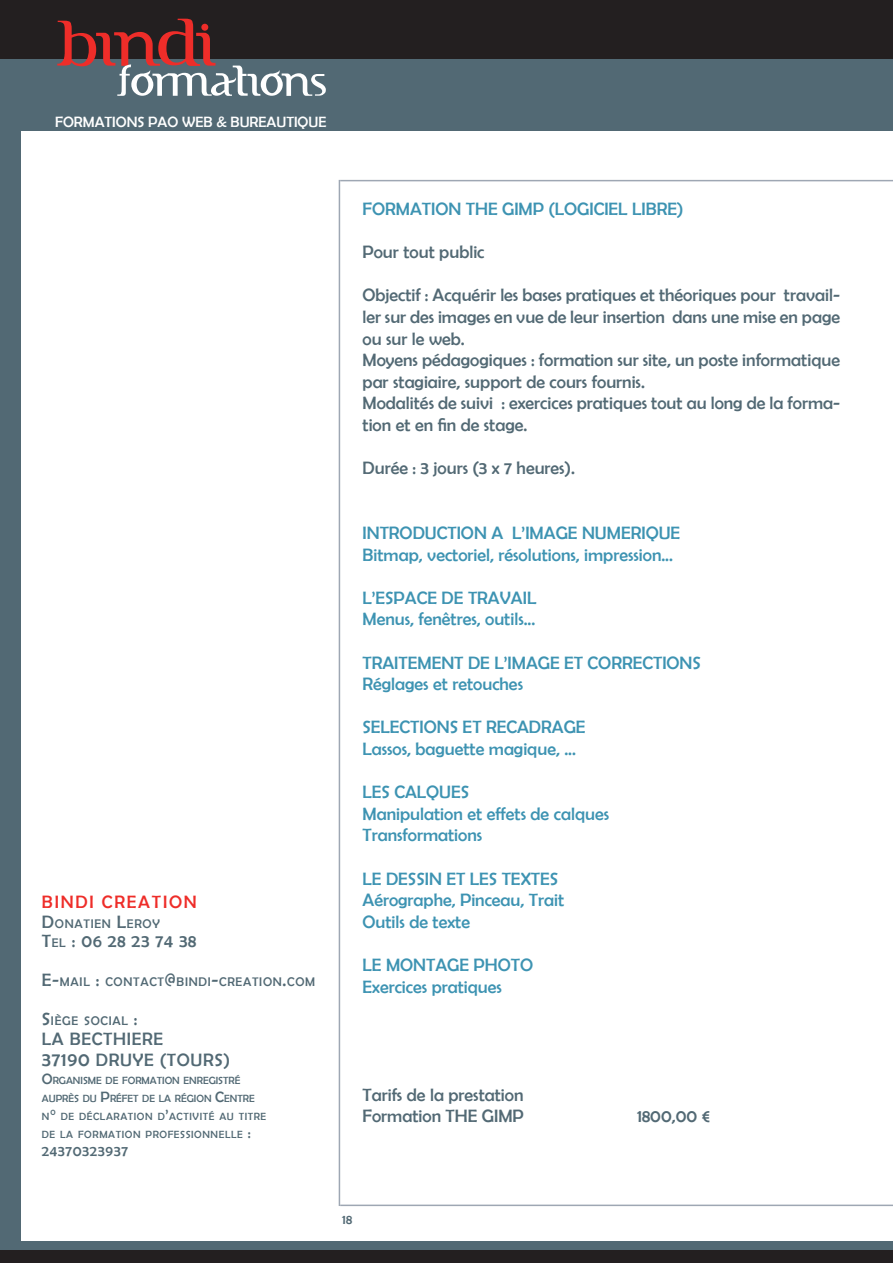
<style>
.page{position:relative;width:893px;height:1263px;background:#fff}
.page>*{position:absolute;margin:0;border:0;box-sizing:border-box;transform-origin:0 0}
.t1{font:75.9px "FTF Indonesiana Serif";color:#ee2d29}
.t2{font:50.7px "FTF Indonesiana Serif";color:#fff}
.TITRES_FORMATION{font:18px "Berlin Sans FB";color:#3d93b2}
.t3{font:18px/21.6px "Berlin Sans FB";color:#526974}
.t4{font:18px/21.6px "Berlin Sans FB";letter-spacing:.04em;color:#526974}
.t5{font:18px "Berlin Sans FB";letter-spacing:.1em;color:#ee2d29}
.t6{font:15px "Berlin Sans FB";color:#fff}
.t7{font:15px "Berlin Sans FB";letter-spacing:.04em;color:#526974}
.t8{font:13.5px "Berlin Sans FB";color:#526974}
.t9{font:12.6px "Berlin Sans FB";letter-spacing:.055em;color:#526974}
.t10{font:10.5px/18px "Berlin Sans FB";color:#526974}
.s1{font-size:18px}
.s2{font-size:12.6px}
.s3{font-style:inherit}
.s4{font-size:19.5px}
.s5{font-size:15px}
</style>
<div class="page">
<div style="left:0;top:54px;width:893px;height:77px;background:#526974"></div>
<div style="left:0;top:0;width:893px;height:59px;background:#231f20"></div>
<div style="left:201px;top:24px;width:7px;height:7px;background:#ee2d29;border-radius:50%"></div>
<hr style="left:340px;top:180px;width:553px;height:1px;background:#9ea7b3">
<hr style="left:339px;top:180px;width:1px;height:1026px;background:#9ea7b3">
<hr style="left:340px;top:1204px;width:553px;height:2px;background:#9ea7b3">
<div style="left:0;top:1242px;width:893px;height:21px;background:#526974"></div>
<div style="left:0;top:1250px;width:893px;height:13px;background:#231f20"></div>
<div style="left:0;top:95px;width:21px;height:1152px;background:#526974"></div>
<h1 class="t1" style="left:56px;top:11px;width:161px">bindi</h1>
<h2 class="t2" style="left:118px;top:59px;width:210px">formations</h2>
<p class="t6" style="left:55px;top:114px;width:273px">FORMATIONS PAO WEB &amp; BUREAUTIQUE</p>
<p class="t5" style="left:42px;top:892px;width:156px">BINDI CREATION</p>
<p class="t9" style="left:42px;top:916px;width:119px"><span class="s1">D</span>ONATIEN <span class="s1">L</span>EROY</p>
<p class="t4" style="left:42px;top:930px;width:156px">T<span class="s2">EL</span> : 06 28 23 74 38</p>
<p class="t9" style="left:42px;top:975px;width:275px"><span class="s1">E-</span>MAIL <span class="s1">:</span> CONTACT<span class="s1">@</span>BINDI<span class="s1">-</span>CREATION<span class="s1">.</span>COM</p>
<p class="t9" style="left:42px;top:1014px;width:97px"><span class="s1">S</span>IÈGE SOCIAL <span class="s1">:</span></p>
<p class="t4" style="left:42px;top:1028px;width:40px">LA BECT</p>
<p class="t4" style="left:42px;top:1028px;width:190px;text-indent:71px"><span class="s3">H</span>IERE<br><span class="s4">37190</span> DRUYE (TOURS)</p>
<p class="t10" style="left:42px;top:1072px;width:226px"><span class="s5">O</span>RGANISME DE FORMATION ENREGISTRÉ AUPRÈS DU <span class="s5">P</span>RÉFET DE LA RÉGION <span class="s5">C</span>ENTRE N<span class="s5">°</span> DE DÉCLARATION D<span class="s5">’</span>ACTIVITÉ AU TITRE DE LA FORMATION PROFESSIONNELLE <span class="s5">:</span></p>
<p class="t7" style="left:42px;top:1143px;width:88px">24370323937</p>
<p class="TITRES_FORMATION" style="left:362px;top:199px;width:322px">FORMATION THE GIMP (LOGICIEL LIBRE)</p>
<p class="t3" style="left:362px;top:241px;width:124px">Pour tout public</p>
<p class="t3" style="left:362px;top:284px;width:479px;text-align:justify">Objectif : Acquérir les bases pratiques et théoriques pour travail&shy;ler sur des images en vue de leur insertion dans une mise en page ou sur le web.</p>
<p class="t3" style="left:362px;top:349px;width:479px">Moyens pédagogiques : formation sur site, un poste informatique par stagiaire, support de cours fournis.</p>
<p class="t3" style="left:362px;top:392px;width:479px">Modalités de suivi : exercices pratiques tout au long de la forma&shy;tion et en fin de stage.</p>
<p class="t3" style="left:362px;top:457px;width:214px">Durée : 3 jours (3 x 7 heures).</p>
<p class="TITRES_FORMATION" style="left:362px;top:523px;width:319px">INTRODUCTION A L’IMAGE NUMERIQUE</p>
<p class="TITRES_FORMATION" style="left:362px;top:544px;width:312px">Bitmap, vectoriel, résolutions, impression...</p>
<p class="TITRES_FORMATION" style="left:362px;top:588px;width:175px">L’ESPACE DE TRAVAIL</p>
<p class="TITRES_FORMATION" style="left:362px;top:609px;width:174px">Menus, fenêtres, outils...</p>
<p class="TITRES_FORMATION" style="left:362px;top:652px;width:340px">TRAITEMENT DE L’IMAGE ET CORRECTIONS</p>
<p class="TITRES_FORMATION" style="left:362px;top:674px;width:162px">Réglages et retouches</p>
<p class="TITRES_FORMATION" style="left:362px;top:717px;width:225px">SELECTIONS ET RECADRAGE</p>
<p class="TITRES_FORMATION" style="left:362px;top:739px;width:215px">Lassos, baguette magique, ...</p>
<p class="TITRES_FORMATION" style="left:362px;top:782px;width:108px">LES CALQUES</p>
<p class="TITRES_FORMATION" style="left:362px;top:804px;width:248px">Manipulation et effets de calques</p>
<p class="TITRES_FORMATION" style="left:362px;top:825px;width:121px">Transformations</p>
<p class="TITRES_FORMATION" style="left:362px;top:868px;width:197px">LE DESSIN ET LES TEXTES</p>
<p class="TITRES_FORMATION" style="left:362px;top:890px;width:203px">Aérographe, Pinceau, Trait</p>
<p class="TITRES_FORMATION" style="left:362px;top:912px;width:109px">Outils de texte</p>
<p class="TITRES_FORMATION" style="left:362px;top:955px;width:172px">LE MONTAGE PHOTO</p>
<p class="TITRES_FORMATION" style="left:362px;top:976px;width:141px">Exercices pratiques</p>
<p class="t3" style="left:362px;top:1083px;width:163px">Tarifs de la prestation</p>
<p class="t3" style="left:362px;top:1105px;width:163px">Formation THE GIMP</p>
<p class="t3" style="left:637px;top:1105px;width:74px">1800,00 €</p>
<p class="t8" style="left:342px;top:1211px;width:11px">18</p>
</div>
